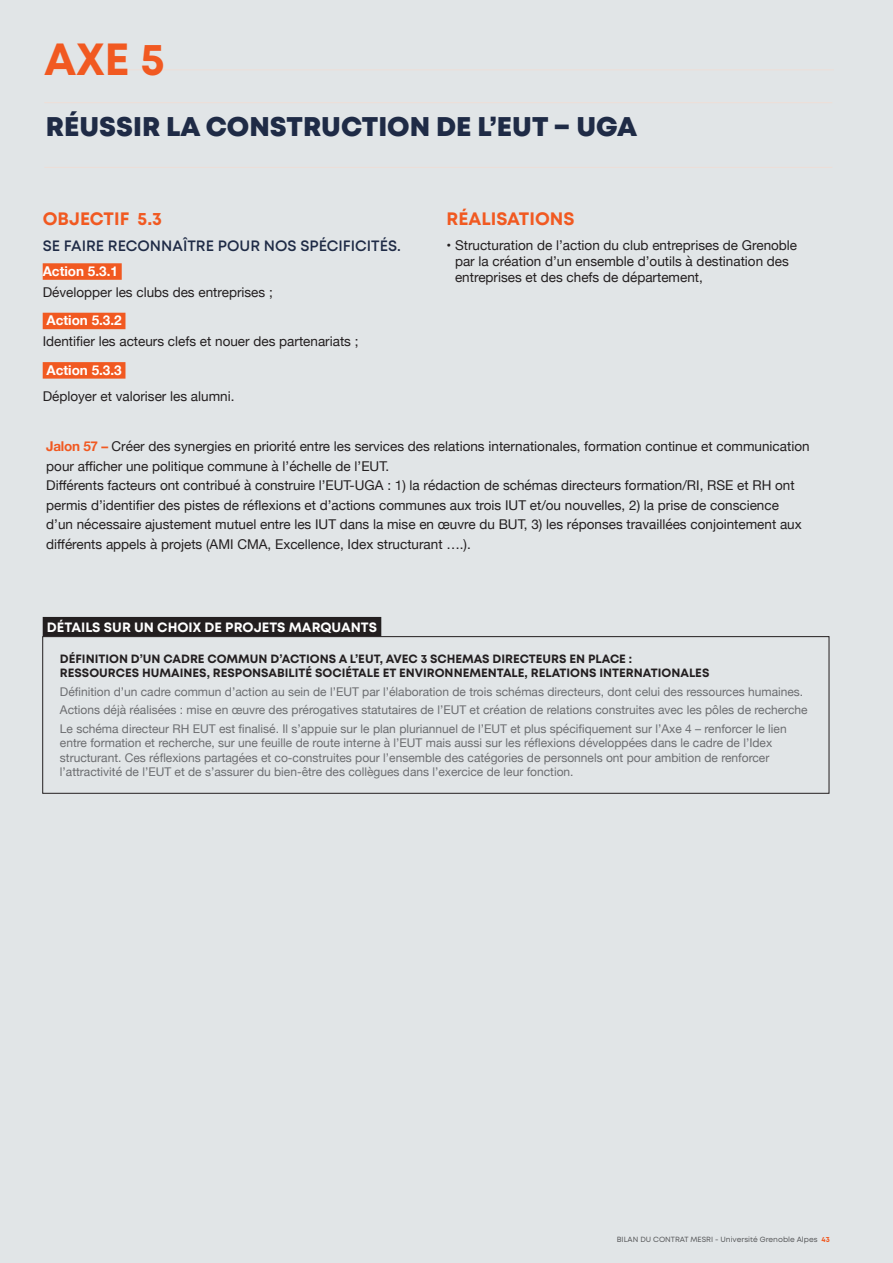
<style>
.page{position:relative;width:893px;height:1263px;background:#e1e5e7}
.page>*{position:absolute;margin:0;border:0;box-sizing:border-box;transform-origin:0 0}
.t1{font:700 45px "Mont";color:#f15921}
.t2{font:800 27px "Mont";color:#1f2b46}
.t3{font:700 18px "Mont";color:#f15921}
.t4{font:600 15px "Mont";color:#1f2b46}
.t5{font:13.5px/19.5px "Helvetica Neue";color:#231f20}
.t6{font:700 13.5px "Mont";color:#fff}
.t7{font:700 13.5px "Helvetica Neue";color:#fff}
.t8{font:12px/14.4px "Helvetica Neue";color:#6c6d70}
.t9{font:700 12px/14.4px "Mont";color:#231f20}
.t10{font:7.5px "Mont";color:#57585a}
.s1{font-weight:700;color:#f15921}
</style>
<div class="page">
<hr style="left:46px;top:69px;width:788px;height:1px;background:#f15921">
<hr style="left:44px;top:102px;width:788px;height:1px;background:#f15921">
<hr style="left:44px;top:167px;width:788px;height:1px;background:#f15921">
<div style="left:43px;top:263px;width:79px;height:17px;background:#f15921"></div>
<div style="left:43px;top:313px;width:82px;height:16px;background:#f15921"></div>
<div style="left:43px;top:362px;width:82px;height:17px;background:#f15921"></div>
<div style="left:43px;top:636px;width:786px;height:157px;border:1px solid #231f20"></div>
<div style="left:43px;top:617px;width:338px;height:19px;background:#231f20"></div>
<p class="t1" style="left:44px;top:30px;width:122px">AXE 5</p>
<p class="t2" style="left:46px;top:109px;width:593px">RÉUSSIR LA CONSTRUCTION DE L’EUT – UGA</p>
<p class="t3" style="left:43px;top:207px;width:121px">OBJECTIF 5.3</p>
<p class="t4" style="left:43px;top:236px;width:360px">SE FAIRE RECONNAÎTRE POUR NOS SPÉCIFICITÉS.</p>
<p class="t7" style="left:43px;top:261px;width:77px">Action 5.3.1</p>
<p class="t5" style="left:43px;top:283px;width:232px">Développer les clubs des entreprises ;</p>
<p class="t7" style="left:46px;top:310px;width:77px">Action 5.3.2</p>
<p class="t5" style="left:43px;top:332px;width:317px">Identifier les acteurs clefs et nouer des partenariats ;</p>
<p class="t7" style="left:46px;top:359px;width:77px">Action 5.3.3</p>
<p class="t5" style="left:43px;top:387px;width:193px">Déployer et valoriser les alumni.</p>
<p class="t3" style="left:447px;top:207px;width:129px">RÉALISATIONS</p>
<p class="t5" style="left:455px;top:237px;width:344px;line-height:16.2px;text-indent:-8px">• Structuration de l’action du club entreprises de Grenoble par la création d’un ensemble d’outils à destination des entreprises et des chefs de département,</p>
<p class="t5" style="left:46px;top:438px;width:765px"><span class="s1">Jalon 57 –</span> Créer des synergies en priorité entre les services des relations internationales, formation continue et communication pour afficher une politique commune à l’échelle de l’EUT.</p>
<p class="t5" style="left:46px;top:477px;width:757px">Différents facteurs ont contribué à construire l’EUT-UGA : 1) la rédaction de schémas directeurs formation/RI, RSE et RH ont permis d’identifier des pistes de réflexions et d’actions communes aux trois IUT et/ou nouvelles, 2) la prise de conscience d’un nécessaire ajustement mutuel entre les IUT dans la mise en œuvre du BUT, 3) les réponses travaillées conjointement aux différents appels à projets (AMI CMA, Excellence, Idex structurant ….).</p>
<p class="t6" style="left:47px;top:619px;width:332px">DÉTAILS SUR UN CHOIX DE PROJETS MARQUANTS</p>
<p class="t9" style="left:60px;top:651px;width:651px">DÉFINITION D’UN CADRE COMMUN D’ACTIONS A L’EUT, AVEC 3 SCHEMAS DIRECTEURS EN PLACE :<br>RESSOURCES HUMAINES, RESPONSABILITÉ SOCIÉTALE ET ENVIRONNEMENTALE, RELATIONS INTERNATIONALES</p>
<p class="t8" style="left:60px;top:685px;width:745px">Définition d’un cadre commun d’action au sein de l’EUT par l’élaboration de trois schémas directeurs, dont celui des ressources humaines.</p>
<p class="t8" style="left:60px;top:703px;width:749px">Actions déjà réalisées : mise en œuvre des prérogatives statutaires de l’EUT et création de relations construites avec les pôles de recherche</p>
<p class="t8" style="left:60px;top:722px;width:728px">Le schéma directeur RH EUT est finalisé. Il s’appuie sur le plan pluriannuel de l’EUT et plus spécifiquement sur l’Axe 4 – renforcer le lien entre formation et recherche, sur une feuille de route interne à l’EUT mais aussi sur les réflexions développées dans le cadre de l’Idex structurant. Ces réflexions partagées et co-construites pour l’ensemble des catégories de personnels ont pour ambition de renforcer l’attractivité de l’EUT et de s’assurer du bien-être des collègues dans l’exercice de leur fonction.</p>
<p class="t10" style="left:617px;top:1234px;width:215px">BILAN DU CONTRAT MESRI - Université Grenoble Alpes <span class="s1">43</span></p>
</div>
